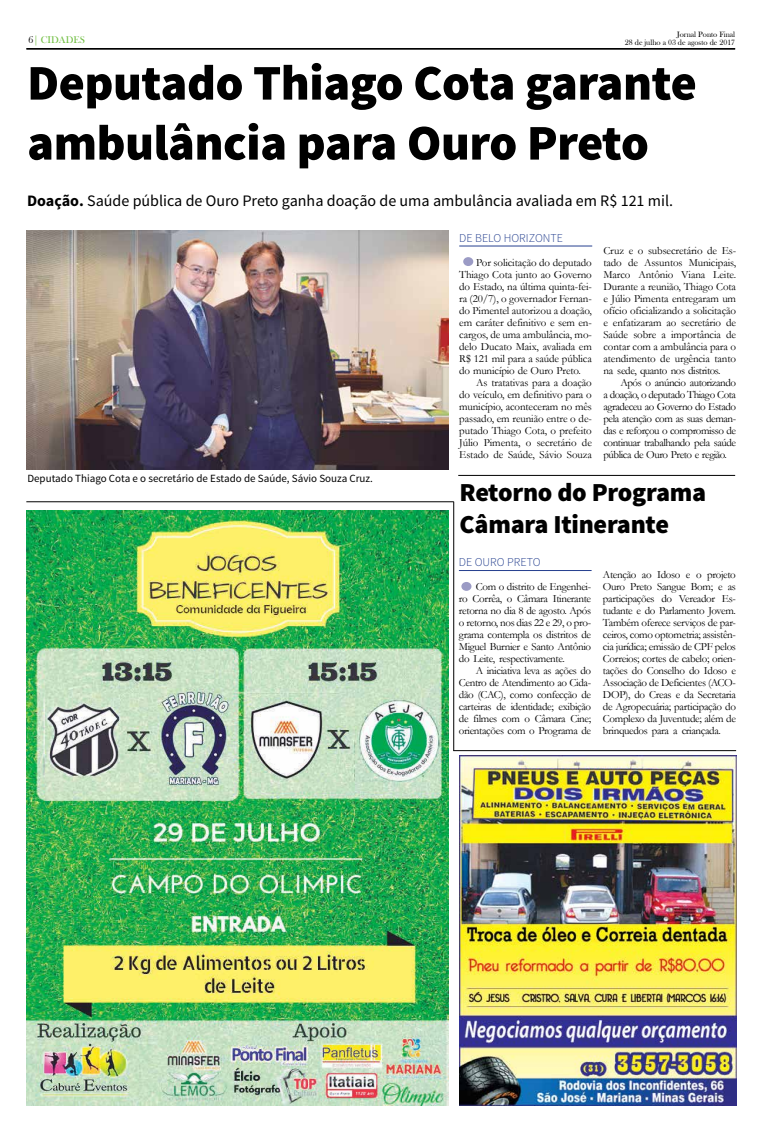
<style>
.page{position:relative;width:766px;height:1134px;background:#fff}
.page>*{position:absolute;margin:0;border:0;box-sizing:border-box;transform-origin:0 0}
.t1{font:900 50px/60px "Source Sans Pro";letter-spacing:-.01em;color:#000}
.t2{font:900 26px/31.2px "Source Sans Pro";letter-spacing:-.01em;color:#000}
.t3{font:16px "Source Sans Pro";color:#000}
.t4{font:300 12px "Source Sans Pro";color:#25408f}
.t5{font:11px/12px "Garamond";letter-spacing:-.01em;color:#000;text-align:justify}
.t6{font:11px "Source Sans Pro";color:#000}
.t7{font:10px "Bask Old Face";color:#72bf44}
.t8{font:8px/8px "Bask Old Face";color:#000;text-align:right}
.s1{color:#000}
.s2{font-weight:700}
</style>
<div class="page">
<hr style="left:26px;top:48px;width:709px;height:1px;background:#000">
<hr style="left:26px;top:49px;width:709px;height:1px;background:#000">
<img style="left:459px;top:756px;width:277px;height:350px">
<hr style="left:453px;top:750px;width:283px;height:1px;background:#000">
<img style="left:26px;top:511px;width:422px;height:595px">
<hr style="left:26px;top:502px;width:427px;height:1px;background:#000">
<hr style="left:453px;top:502px;width:1px;height:249px;background:#000">
<hr style="left:459px;top:246px;width:133px;height:1px;background:#25408f">
<div style="left:463px;top:257px;width:10px;height:9px;background:#9b9bc5;border-radius:50%"></div>
<img style="left:27px;top:231px;width:421px;height:238px">
<hr style="left:459px;top:570px;width:132px;height:1px;background:#25408f">
<div style="left:461px;top:582px;width:10px;height:9px;background:#9b9bc5;border-radius:50%"></div>
<hr style="left:458px;top:475px;width:277px;height:1px;background:#000">
<p class="t7" style="left:28px;top:34px;width:58px"><span class="s1">6</span>| CIDADES</p>
<p class="t8" style="left:624px;top:30px;width:112px">Jornal Ponto Final<br>28 de julho a 03 de agosto de 2017</p>
<h1 class="t1" style="left:27px;top:55px;width:671px">Deputado Thiago Cota garante ambulância para Ouro Preto</h1>
<h3 class="t3" style="left:27px;top:191px;width:647px"><span class="s2">Doação.</span> Saúde pública de Ouro Preto ganha doação de uma ambulância avaliada em R$ 121 mil.</h3>
<p class="t4" style="left:459px;top:231px;width:105px">DE BELO HORIZONTE</p>
<p class="t5" style="left:476px;top:256px;width:117px">Por solicitação do deputado</p>
<p class="t5" style="left:459px;top:268px;width:134px">Thiago Cota junto ao Governo</p>
<p class="t5" style="left:459px;top:280px;width:134px">do Estado, na última quinta-fei-</p>
<p class="t5" style="left:459px;top:292px;width:134px">ra (20/7), o governador Fernan-</p>
<p class="t5" style="left:459px;top:304px;width:134px">do Pimentel autorizou a doação,</p>
<p class="t5" style="left:459px;top:316px;width:134px">em caráter definitivo e sem en-</p>
<p class="t5" style="left:459px;top:328px;width:134px">cargos, de uma ambulância, mo-</p>
<p class="t5" style="left:459px;top:340px;width:134px">delo Ducato Maix, avaliada em</p>
<p class="t5" style="left:459px;top:352px;width:134px">R$ 121 mil para a saúde pública</p>
<p class="t5" style="left:459px;top:364px;width:123px">do município de Ouro Preto.</p>
<p class="t5" style="left:476px;top:376px;width:117px">As tratativas para a doação</p>
<p class="t5" style="left:459px;top:388px;width:134px">do veículo, em definitivo para o</p>
<p class="t5" style="left:459px;top:400px;width:134px">município, aconteceram no mês</p>
<p class="t5" style="left:459px;top:412px;width:134px">passado, em reunião entre o de-</p>
<p class="t5" style="left:459px;top:424px;width:134px">putado Thiago Cota, o prefeito</p>
<p class="t5" style="left:459px;top:436px;width:134px">Júlio Pimenta, o secretário de</p>
<p class="t5" style="left:459px;top:448px;width:134px">Estado de Saúde, Sávio Souza</p>
<p class="t5" style="left:603px;top:244px;width:134px">Cruz e o subsecretário de Es&shy;tado de Assuntos Municipais, Marco Antônio Viana Leite.<br>Durante a reunião, Thiago Cota e Júlio Pimenta entregaram um ofício oficializando a solicitação e enfatizaram ao secretário de Saúde sobre a importância de contar com a ambulância para o atendimento de urgência tanto na sede, quanto nos distritos.</p>
<p class="t5" style="left:603px;top:376px;width:134px;text-indent:17px">Após o anúncio autorizando a doação, o deputado Thiago Cota agradeceu ao Governo do Estado pela atenção com as suas deman&shy;das e reforçou o compromisso de continuar trabalhando pela saúde pública de Ouro Preto e região.</p>
<h2 class="t2" style="left:459px;top:478px;width:248px">Retorno do Programa<br>Câmara Itinerante</h2>
<p class="t4" style="left:459px;top:555px;width:83px">DE OURO PRETO</p>
<p class="t5" style="left:459px;top:580px;width:134px;text-indent:17px">Com o distrito de Engenhei&shy;ro Corrêa, o Câmara Itinerante retorna no dia 8 de agosto. Após o retorno, nos dias 22 e 29, o pro&shy;grama contempla os distritos de Miguel Burnier e Santo Antônio do Leite, respectivamente.</p>
<p class="t5" style="left:459px;top:664px;width:134px;text-indent:17px">A iniciativa leva as ações do Centro de Atendimento ao Cida&shy;dão (CAC), como confecção de carteiras de identidade; exibição de filmes com o Câmara Cine; orientações com o Programa de</p>
<p class="t6" style="left:27px;top:471px;width:347px">Deputado Thiago Cota e o secretário de Estado de Saúde, Sávio Souza Cruz.</p>
<p class="t5" style="left:602px;top:568px;width:134px">Atenção ao Idoso e o projeto Ouro Preto Sangue Bom; e as participações do Vereador Es&shy;tudante e do Parlamento Jovem.<br>Também oferece serviços de par&shy;ceiros, como optometria; assistên&shy;cia jurídica; emissão de CPF pelos Correios; cortes de cabelo; orien&shy;tações do Conselho do Idoso e Associação de Deficientes (ACO-DOP), do Creas e da Secretaria de Agropecuária; participação do Complexo da Juventude; além de brinquedos para a criançada.</p>
</div>
